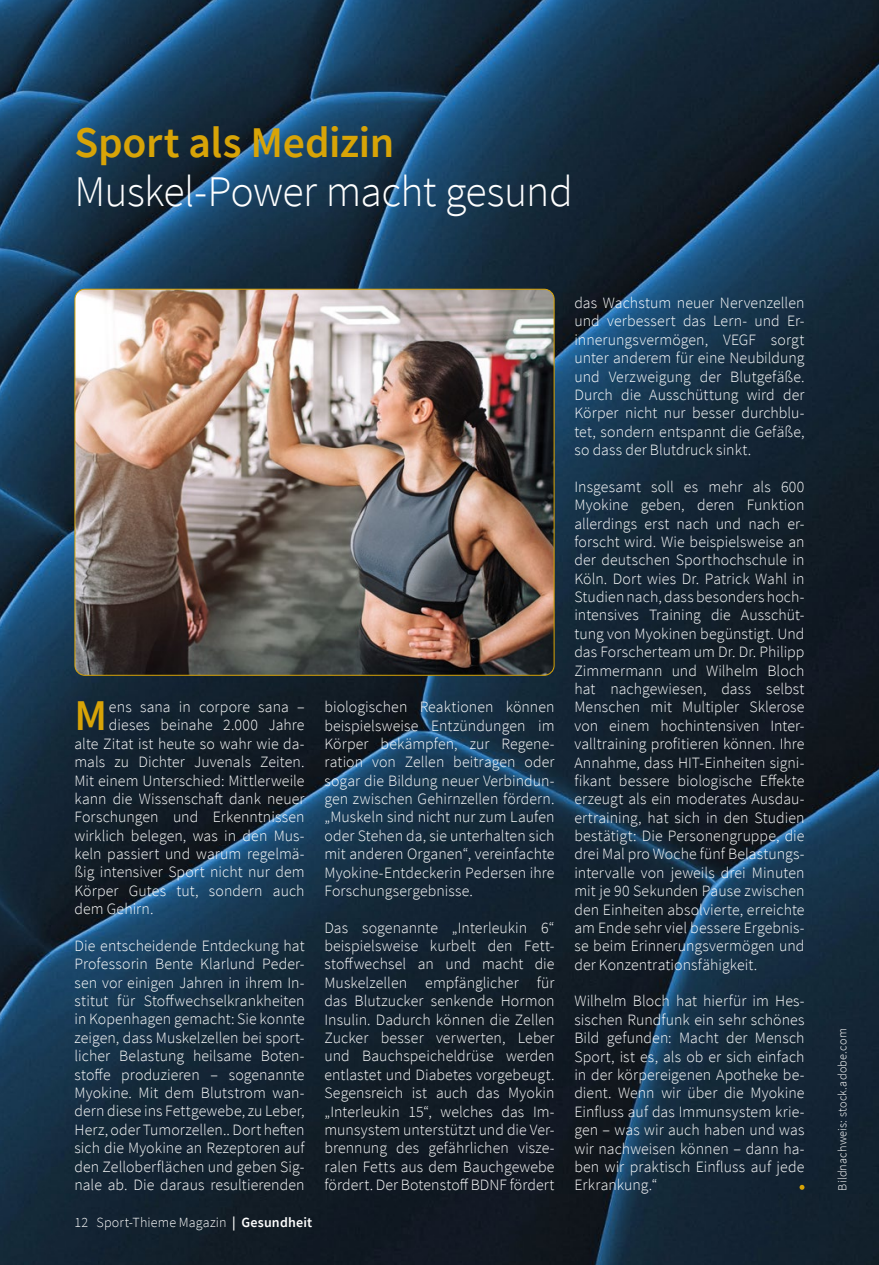
<style>
.page{position:relative;width:879px;height:1265px;background:#fff}
.page>*{position:absolute;margin:0;border:0;box-sizing:border-box;transform-origin:0 0}
.t1{font:600 43.93px "Source Sans Pro";color:#d8a407}
.t2{font:300 43.75px "Source Sans Pro";letter-spacing:-.015em;color:#fff}
.t3{font:600 43.75px "Source Sans Pro";letter-spacing:-.01em;color:#d8a407}
.t4{font:300 15.75px/18.4px "Source Sans Pro";letter-spacing:.005em;color:#fff;text-align:justify}
.t5{font:300 14px "Source Sans Pro";letter-spacing:.01em;color:#fff}
.t6{font:300 12.25px "Source Sans Pro";letter-spacing:.015em;color:#fff}
.s1{font-weight:600}
</style>
<div class="page">
<img style="left:0;top:0;width:878px;height:1265px">
<svg style="left:799px;top:1185px;width:5px;height:5px"></svg>
<img style="left:75px;top:289px;width:478px;height:386px">
<h2 class="t3" style="left:74px;top:114px;width:321px">Sport als Medizin</h2>
<h2 class="t2" style="left:74px;top:164px;width:499px">Muskel-Power macht gesund</h2>
<h1 class="t1" style="left:74px;top:687px;width:34px">M</h1>
<p class="t4" style="left:109px;top:698px;width:197px">ens sana in corpore sana –</p>
<p class="t4" style="left:109px;top:716px;width:197px">dieses beinahe 2.000 Jahre</p>
<p class="t4" style="left:74px;top:734px;width:231px">alte Zitat ist heute so wahr wie da-</p>
<p class="t4" style="left:74px;top:753px;width:231px">mals zu Dichter Juvenals Zeiten.</p>
<p class="t4" style="left:74px;top:771px;width:231px">Mit einem Unterschied: Mittlerweile</p>
<p class="t4" style="left:74px;top:790px;width:231px">kann die Wissenschaft dank neuer</p>
<p class="t4" style="left:74px;top:808px;width:231px">Forschungen und Erkenntnissen</p>
<p class="t4" style="left:74px;top:826px;width:231px">wirklich belegen, was in den Mus-</p>
<p class="t4" style="left:74px;top:845px;width:231px">keln passiert und warum regelmä-</p>
<p class="t4" style="left:74px;top:863px;width:231px">ßig intensiver Sport nicht nur dem</p>
<p class="t4" style="left:74px;top:881px;width:231px">Körper Gutes tut, sondern auch</p>
<p class="t4" style="left:74px;top:900px;width:80px">dem Gehirn.</p>
<p class="t4" style="left:74px;top:937px;width:231px">Die entscheidende Entdeckung hat Professorin Bente Klarlund Peder&shy;sen vor einigen Jahren in ihrem In&shy;stitut für Stoffwechselkrankheiten in Kopenhagen gemacht: Sie konnte zeigen, dass Muskelzellen bei sport&shy;licher Belastung heilsame Boten&shy;stoffe produzieren – sogenannte Myokine. Mit dem Blutstrom wan&shy;dern diese ins Fettgewebe, zu Leber, Herz, oder Tumorzellen.. Dort heften sich die Myokine an Rezeptoren auf den Zelloberflächen und geben Sig&shy;nale ab. Die daraus resultierenden</p>
<p class="t5" style="left:74px;top:1213px;width:239px">12 Sport-Thieme Magazin <span class="s1">| Gesundheit</span></p>
<p class="t4" style="left:324px;top:698px;width:231px">biologischen Reaktionen können beispielsweise Entzündungen im Körper bekämpfen, zur Regene&shy;ration von Zellen beitragen oder sogar die Bildung neuer Verbindun&shy;gen zwischen Gehirnzellen fördern. „Muskeln sind nicht nur zum Laufen oder Stehen da, sie unterhalten sich mit anderen Organen“, vereinfachte Myokine-Entdeckerin Pedersen ihre Forschungsergebnisse.</p>
<p class="t4" style="left:324px;top:918px;width:231px">Das sogenannte „Interleukin 6“ beispielsweise kurbelt den Fett&shy;stoffwechsel an und macht die Muskelzellen empfänglicher für das Blutzucker senkende Hormon Insulin. Dadurch können die Zellen Zucker besser verwerten, Leber und Bauchspeicheldrüse werden entlastet und Diabetes vorgebeugt.<br>Segensreich ist auch das Myokin „Interleukin 15“, welches das Im&shy;munsystem unterstützt und die Ver&shy;brennung des gefährlichen visze&shy;ralen Fetts aus dem Bauchgewebe fördert. Der Botenstoff BDNF fördert</p>
<p class="t4" style="left:574px;top:294px;width:231px">das Wachstum neuer Nervenzellen und verbessert das Lern- und Er&shy;innerungsvermögen, VEGF sorgt unter anderem für eine Neubildung und Verzweigung der Blutgefäße.<br>Durch die Ausschüttung wird der Körper nicht nur besser durchblu&shy;tet, sondern entspannt die Gefäße, so dass der Blutdruck sinkt.</p>
<p class="t4" style="left:574px;top:477px;width:231px">Insgesamt soll es mehr als 600<br>Myokine geben, deren Funktion allerdings erst nach und nach er&shy;forscht wird. Wie beispielsweise an der deutschen Sporthochschule in Köln. Dort wies Dr. Patrick Wahl in Studien nach, dass besonders hoch&shy;intensives Training die Ausschüt&shy;tung von Myokinen begünstigt. Und das Forscherteam um Dr. Dr. Philipp Zimmermann und Wilhelm Bloch hat nachgewiesen, dass selbst Menschen mit Multipler Sklerose von einem hochintensiven Inter&shy;valltraining profitieren können. Ihre Annahme, dass HIT-Einheiten signi&shy;fikant bessere biologische Effekte erzeugt als ein moderates Ausdau&shy;ertraining, hat sich in den Studien bestätigt: Die Personengruppe, die drei Mal pro Woche fünf Belastungs&shy;intervalle von jeweils drei Minuten mit je 90 Sekunden Pause zwischen den Einheiten absolvierte, erreichte am Ende sehr viel bessere Ergebnis&shy;se beim Erinnerungsvermögen und der Konzentrationsfähigkeit.</p>
<p class="t4" style="left:574px;top:992px;width:231px">Wilhelm Bloch hat hierfür im Hes&shy;sischen Rundfunk ein sehr schönes Bild gefunden: Macht der Mensch Sport, ist es, als ob er sich einfach in der körpereigenen Apotheke be&shy;dient. Wenn wir über die Myokine Einfluss auf das Immunsystem krie&shy;gen – was wir auch haben und was wir nachweisen können – dann ha&shy;ben wir praktisch Einfluss auf jede Erkrankung.“</p>
<p class="t6" style="left:834px;top:1191px;width:164px;rotate:-90deg">Bildnachweis: stock.adobe.com</p>
</div>
